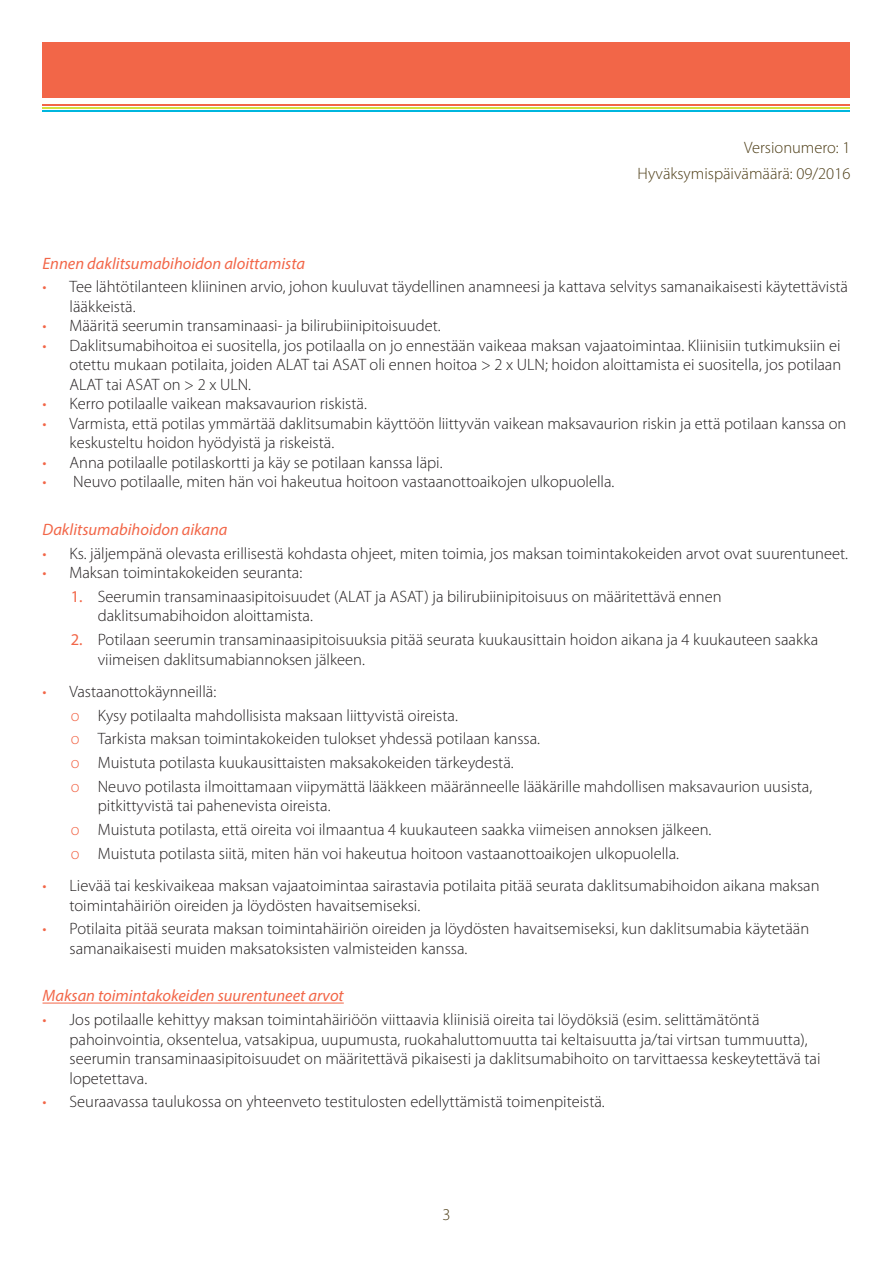
<style>
.page{position:relative;width:893px;height:1263px;background:#fff}
.page>*{position:absolute;margin:0;border:0;box-sizing:border-box;transform-origin:0 0}
.t1{font:300 16.5px/19.5px "Myriad Pro";color:#231f20}
.t2{font:italic 16.5px "Myriad Pro";color:#f26648}
.t3{font:300 16.5px/25.5px "Myriad Pro";color:#4d3d16;text-align:right}
.s1{color:#f26648}
.s2{font-weight:400;color:#f26648}
</style>
<div class="page">
<hr style="left:43px;top:104px;width:807px;height:2px;background:#f26648">
<hr style="left:43px;top:107px;width:807px;height:2px;background:#d5df3e">
<hr style="left:43px;top:111px;width:807px;height:1px;background:#00b6de">
<div style="left:43px;top:43px;width:807px;height:55px;background:#f26648"></div>
<hr style="left:43px;top:1003px;width:301px;height:1px;background:#f26648">
<p class="t3" style="left:637px;top:135px;width:214px">Versionumero: 1<br>Hyväksymispäivämäärä: 09/2016</p>
<p class="t2" style="left:43px;top:253px;width:264px">Ennen daklitsumabihoidon aloittamista</p>
<p class="t1" style="left:70px;top:277px;width:780px;text-indent:-27px"><span class="s1">•</span> Tee lähtötilanteen kliininen arvio, johon kuuluvat täydellinen anamneesi ja kattava selvitys samanaikaisesti käytettävistä lääkkeistä.</p>
<p class="t1" style="left:43px;top:316px;width:400px"><span class="s1">•</span> Määritä seerumin transaminaasi- ja bilirubiinipitoisuudet.</p>
<p class="t1" style="left:70px;top:336px;width:773px;text-align:justify;text-indent:-27px"><span class="s1">•</span> Daklitsumabihoitoa ei suositella, jos potilaalla on jo ennestään vaikeaa maksan vajaatoimintaa. Kliinisiin tutkimuksiin ei otettu mukaan potilaita, joiden ALAT tai ASAT oli ennen hoitoa &gt; 2 x ULN; hoidon aloittamista ei suositella, jos potilaan ALAT tai ASAT on &gt; 2 x ULN.</p>
<p class="t1" style="left:43px;top:394px;width:326px"><span class="s1">•</span> Kerro potilaalle vaikean maksavaurion riskistä.</p>
<p class="t1" style="left:70px;top:414px;width:778px;text-indent:-27px"><span class="s1">•</span> Varmista, että potilas ymmärtää daklitsumabin käyttöön liittyvän vaikean maksavaurion riskin ja että potilaan kanssa on keskusteltu hoidon hyödyistä ja riskeistä.</p>
<p class="t1" style="left:43px;top:453px;width:402px"><span class="s1">•</span> Anna potilaalle potilaskortti ja käy se potilaan kanssa läpi.</p>
<p class="t1" style="left:43px;top:472px;width:573px"><span class="s1">•</span> Neuvo potilaalle, miten hän voi hakeutua hoitoon vastaanottoaikojen ulkopuolella.</p>
<p class="t2" style="left:43px;top:519px;width:187px">Daklitsumabihoidon aikana</p>
<p class="t1" style="left:43px;top:544px;width:807px"><span class="s1">•</span> Ks. jäljempänä olevasta erillisestä kohdasta ohjeet, miten toimia, jos maksan toimintakokeiden arvot ovat suurentuneet.</p>
<p class="t1" style="left:43px;top:563px;width:261px"><span class="s1">•</span> Maksan toimintakokeiden seuranta:</p>
<p class="t1" style="left:98px;top:587px;width:625px;text-indent:-27px"><span class="s2">1.</span> Seerumin transaminaasipitoisuudet (ALAT ja ASAT) ja bilirubiinipitoisuus on määritettävä ennen daklitsumabihoidon aloittamista.</p>
<p class="t1" style="left:98px;top:630px;width:722px;text-indent:-27px"><span class="s2">2.</span> Potilaan seerumin transaminaasipitoisuuksia pitää seurata kuukausittain hoidon aikana ja 4 kuukauteen saakka viimeisen daklitsumabiannoksen jälkeen.</p>
<p class="t1" style="left:43px;top:682px;width:175px"><span class="s1">•</span> Vastaanottokäynneillä:</p>
<p class="t1" style="left:71px;top:706px;width:389px"><span class="s1">o</span> Kysy potilaalta mahdollisista maksaan liittyvistä oireista.</p>
<p class="t1" style="left:71px;top:729px;width:471px"><span class="s1">o</span> Tarkista maksan toimintakokeiden tulokset yhdessä potilaan kanssa.</p>
<p class="t1" style="left:71px;top:753px;width:444px"><span class="s1">o</span> Muistuta potilasta kuukausittaisten maksakokeiden tärkeydestä.</p>
<p class="t1" style="left:98px;top:777px;width:716px;text-indent:-27px"><span class="s1">o</span> Neuvo potilasta ilmoittamaan viipymättä lääkkeen määränneelle lääkärille mahdollisen maksavaurion uusista, pitkittyvistä tai pahenevista oireista.</p>
<p class="t1" style="left:71px;top:820px;width:642px"><span class="s1">o</span> Muistuta potilasta, että oireita voi ilmaantua 4 kuukauteen saakka viimeisen annoksen jälkeen.</p>
<p class="t1" style="left:71px;top:844px;width:610px"><span class="s1">o</span> Muistuta potilasta siitä, miten hän voi hakeutua hoitoon vastaanottoaikojen ulkopuolella.</p>
<p class="t1" style="left:70px;top:876px;width:751px;text-indent:-27px"><span class="s1">•</span> Lievää tai keskivaikeaa maksan vajaatoimintaa sairastavia potilaita pitää seurata daklitsumabihoidon aikana maksan toimintahäiriön oireiden ja löydösten havaitsemiseksi.</p>
<p class="t1" style="left:70px;top:919px;width:741px;text-indent:-27px"><span class="s1">•</span> Potilaita pitää seurata maksan toimintahäiriön oireiden ja löydösten havaitsemiseksi, kun daklitsumabia käytetään samanaikaisesti muiden maksatoksisten valmisteiden kanssa.</p>
<p class="t2" style="left:43px;top:986px;width:303px">Maksan toimintakokeiden suurentuneet arvot</p>
<p class="t1" style="left:70px;top:1010px;width:753px;text-indent:-27px"><span class="s1">•</span> Jos potilaalle kehittyy maksan toimintahäiriöön viittaavia kliinisiä oireita tai löydöksiä (esim. selittämätöntä pahoinvointia, oksentelua, vatsakipua, uupumusta, ruokahaluttomuutta tai keltaisuutta ja/tai virtsan tummuutta), seerumin transaminaasipitoisuudet on määritettävä pikaisesti ja daklitsumabihoito on tarvittaessa keskeytettävä tai lopetettava.</p>
<p class="t1" style="left:43px;top:1092px;width:564px"><span class="s1">•</span> Seuraavassa taulukossa on yhteenveto testitulosten edellyttämistä toimenpiteistä.</p>
<p class="t3" style="left:442px;top:1202px;width:10px">3</p>
</div>
